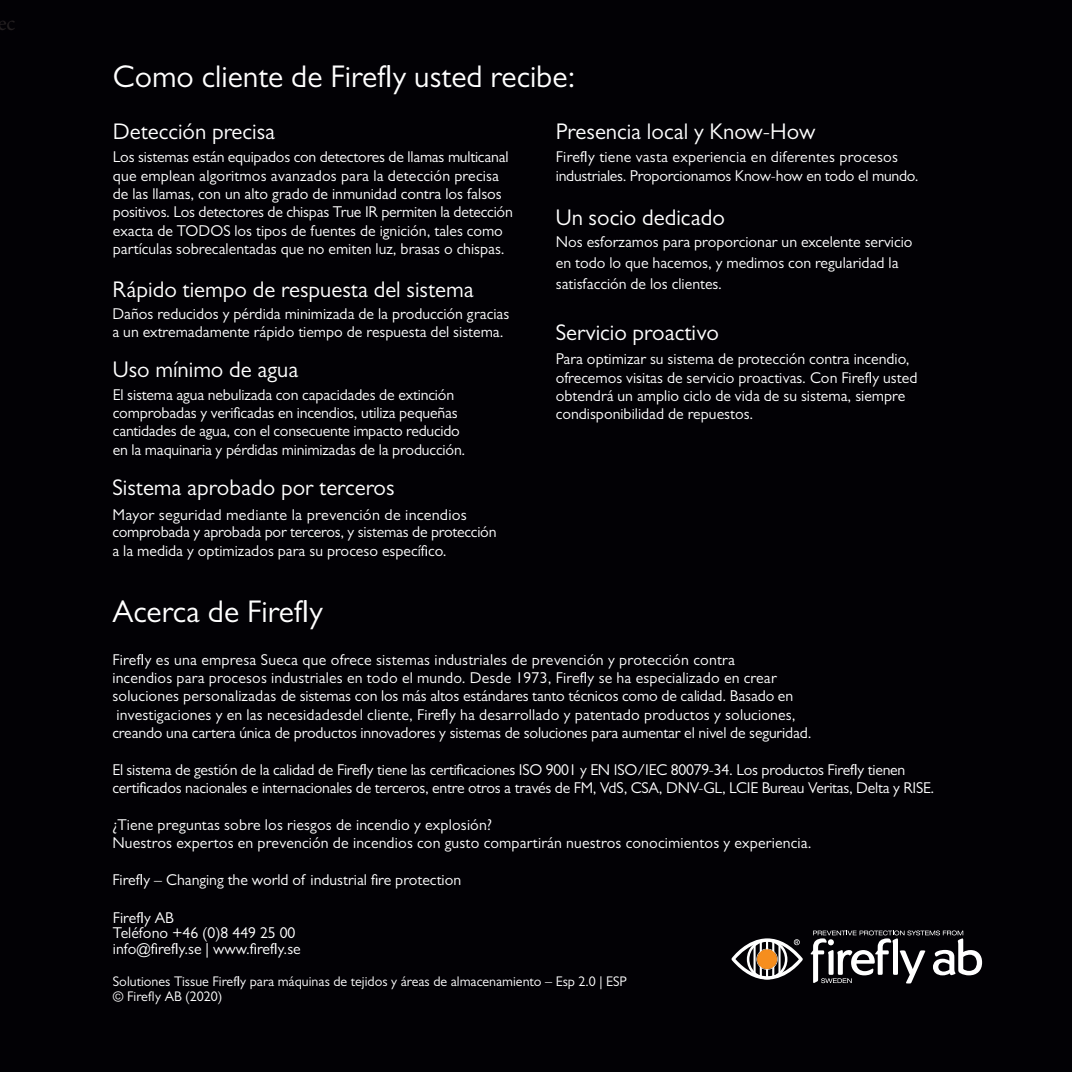
<style>
.page{position:relative;width:1072px;height:1072px;background:#fff}
.page>*{position:absolute;margin:0;border:0;box-sizing:border-box;transform-origin:0 0}
.Rubrik{font:31.5px "Gill Sans MT Pro";color:#fff}
.Mellanrubrik{font:22.75px "Gill Sans MT Pro";color:#fff}
.t1{font:21px "Minion Pro";color:#231f20}
.Mellanrubrik-2{font:15.75px/18.4px "Gill Sans MT Pro";color:#fff}
.Brödtext_Indrag{font:15.75px "Gill Sans MT Pro";color:#fff}
.Brödtext_Indrag-2{font:14px "Gill Sans MT Pro";color:#fff}
</style>
<div class="page">
<div style="left:0;top:0;width:1071px;height:1071px;background:#020105"></div>
<svg style="left:731px;top:930px;width:252px;height:54px"></svg>
<div style="left:757px;top:949px;width:20px;height:20px;background:#f68e1e;border-radius:50%"></div>
<p class="t1" style="left:-3px;top:9px;width:19px">ec</p>
<p class="Rubrik" style="left:113px;top:59px;width:464px">Como cliente de Firefly usted recibe:</p>
<p class="Mellanrubrik" style="left:113px;top:119px;width:164px">Detección precisa</p>
<p class="Mellanrubrik-2" style="left:113px;top:148px;width:401px">Los sistemas están equipados con detectores de llamas multicanal que emplean algoritmos avanzados para la detección precisa de las llamas, con un alto grado de inmunidad contra los falsos positivos. Los detectores de chispas True IR permiten la detección exacta de TODOS los tipos de fuentes de ignición, tales como partículas sobrecalentadas que no emiten luz, brasas o chispas.</p>
<p class="Mellanrubrik" style="left:112px;top:276px;width:363px">Rápido tiempo de respuesta del sistema</p>
<p class="Mellanrubrik-2" style="left:112px;top:305px;width:398px;line-height:17.5px">Daños reducidos y pérdida minimizada de la producción gracias a un extremadamente rápido tiempo de respuesta del sistema.</p>
<p class="Mellanrubrik" style="left:113px;top:356px;width:187px">Uso mínimo de agua</p>
<p class="Mellanrubrik-2" style="left:113px;top:385px;width:346px">El sistema agua nebulizada con capacidades de extinción comprobadas y verificadas en incendios, utiliza pequeñas</p>
<p class="Mellanrubrik-2" style="left:113px;top:422px;width:349px">cantidades de agua, con el consecuente impacto reducido</p>
<p class="Mellanrubrik-2" style="left:113px;top:440px;width:354px">en la maquinaria y pérdidas minimizadas de la producción.</p>
<p class="Mellanrubrik" style="left:112px;top:474px;width:284px">Sistema aprobado por terceros</p>
<p class="Mellanrubrik-2" style="left:112px;top:505px;width:356px">Mayor seguridad mediante la prevención de incendios</p>
<p class="Mellanrubrik-2" style="left:112px;top:523px;width:385px">comprobada y aprobada por terceros, y sistemas de protección a la medida y optimizados para su proceso específico.</p>
<p class="Mellanrubrik" style="left:556px;top:119px;width:261px">Presencia local y Know-How</p>
<p class="Mellanrubrik-2" style="left:556px;top:148px;width:344px">Firefly tiene vasta experiencia en diferentes procesos</p>
<p class="Mellanrubrik-2" style="left:556px;top:166px;width:364px">industriales. Proporcionamos Know-how en todo el mundo.</p>
<p class="Mellanrubrik" style="left:556px;top:204px;width:170px">Un socio dedicado</p>
<p class="Mellanrubrik-2" style="left:556px;top:233px;width:358px">Nos esforzamos para proporcionar un excelente servicio</p>
<p class="Mellanrubrik-2" style="left:556px;top:254px;width:344px">en todo lo que hacemos, y medimos con regularidad la</p>
<p class="Mellanrubrik-2" style="left:556px;top:275px;width:168px">satisfacción de los clientes.</p>
<p class="Mellanrubrik" style="left:556px;top:319px;width:165px">Servicio proactivo</p>
<p class="Mellanrubrik-2" style="left:556px;top:349px;width:363px">Para optimizar su sistema de protección contra incendio, ofrecemos visitas de servicio proactivas. Con Firefly usted obtendrá un amplio ciclo de vida de su sistema, siempre</p>
<p class="Mellanrubrik-2" style="left:556px;top:405px;width:199px">condisponibilidad de repuestos.</p>
<p class="Rubrik" style="left:112px;top:593px;width:212px">Acerca de Firefly</p>
<p class="Brödtext_Indrag" style="left:112px;top:650px;width:624px">Firefly es una empresa Sueca que ofrece sistemas industriales de prevención y protección contra</p>
<p class="Brödtext_Indrag" style="left:112px;top:668px;width:666px">incendios para procesos industriales en todo el mundo. Desde 1973, Firefly se ha especializado en crear</p>
<p class="Brödtext_Indrag" style="left:112px;top:687px;width:682px">soluciones personalizadas de sistemas con los más altos estándares tanto técnicos como de calidad. Basado en</p>
<p class="Brödtext_Indrag" style="left:116px;top:705px;width:680px">investigaciones y en las necesidadesdel cliente, Firefly ha desarrollado y patentado productos y soluciones,</p>
<p class="Brödtext_Indrag" style="left:112px;top:723px;width:700px">creando una cartera única de productos innovadores y sistemas de soluciones para aumentar el nivel de seguridad.</p>
<p class="Brödtext_Indrag" style="left:112px;top:760px;width:794px">El sistema de gestión de la calidad de Firefly tiene las certificaciones ISO 9001 y EN ISO/IEC 80079-34. Los productos Firefly tienen</p>
<p class="Brödtext_Indrag" style="left:112px;top:779px;width:823px">certificados nacionales e internacionales de terceros, entre otros a través de FM, VdS, CSA, DNV-GL, LCIE Bureau Veritas, Delta y RISE.</p>
<p class="Brödtext_Indrag" style="left:112px;top:815px;width:381px">¿Tiene preguntas sobre los riesgos de incendio y explosión?</p>
<p class="Brödtext_Indrag" style="left:112px;top:834px;width:700px">Nuestros expertos en prevención de incendios con gusto compartirán nuestros conocimientos y experiencia.</p>
<p class="Brödtext_Indrag" style="left:112px;top:870px;width:350px">Firefly – Changing the world of industrial fire protection</p>
<p class="Brödtext_Indrag" style="left:113px;top:908px;width:63px">Firefly AB</p>
<p class="Brödtext_Indrag" style="left:113px;top:924px;width:184px">Teléfono +46 (0)8 449 25 00</p>
<p class="Brödtext_Indrag" style="left:113px;top:939px;width:189px">info@firefly.se | www.firefly.se</p>
<p class="Brödtext_Indrag-2" style="left:113px;top:973px;width:515px">Solutiones Tissue Firefly para máquinas de tejidos y áreas de almacenamiento – Esp 2.0 | ESP</p>
<p class="Brödtext_Indrag-2" style="left:113px;top:988px;width:111px">© Firefly AB (2020)</p>
</div>
